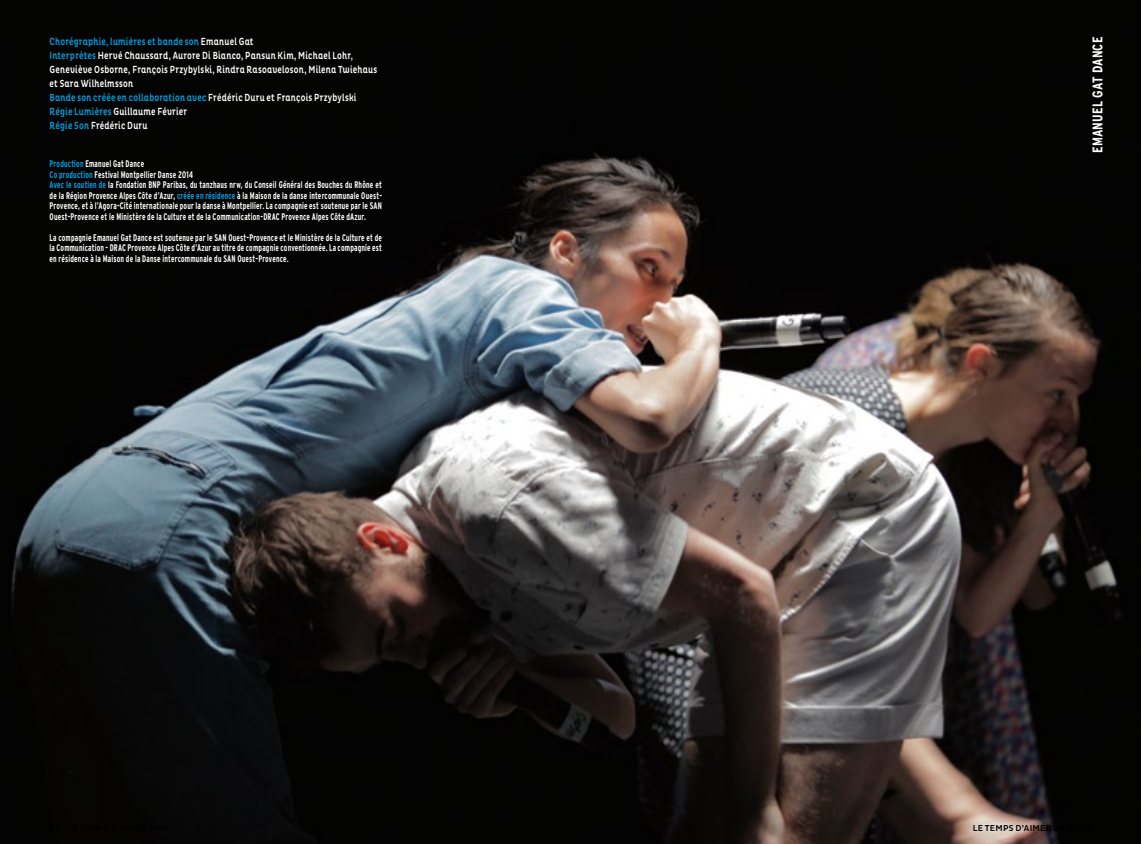
<style>
.page{position:relative;width:1141px;height:844px;background:#fff}
.page>*{position:absolute;margin:0;border:0;box-sizing:border-box;transform-origin:0 0}
.t1{font:700 condensed 14px "Interstate";letter-spacing:.01em;color:#fff}
.t2{font:500 10.5px/14px "Pluto Cond";letter-spacing:.025em;color:#fff;scale:.8 1}
.t3{font:700 condensed 9.62px/10.5px "Interstate";letter-spacing:.02em;color:#fff;scale:.8 1}
.t4{font:500 8.75px "Pluto Cond";letter-spacing:.025em;color:#000}
.s1{color:#009ee0}
</style>
<div class="page">
<img style="left:0;top:0;width:1141px;height:843px">
<p class="t2" style="left:50px;top:34px;width:411px"><span class="s1">Chorégraphie, lumières et bande son</span> Emanuel Gat<br><span class="s1">I nterprètes</span> Hervé Chaussard, Aurore Di Bianco, Pansun Kim, M ichael Lohr, Geneviève Osborne, François Przybylski, Rindra Rasoaveloson, M ilena Twiehaus et Sara Wilhelmsson<br><span class="s1">Bande son créée en collaboration avec</span> Frédéric Duru et François Przybylski <span class="s1">Régie Lumières</span> Guillaume Février<br><span class="s1">Régie Son</span> Frédéric Duru</p>
<p class="t3" style="left:50px;top:158px;width:417px"><span class="s1">Production</span> Emanuel Gat Dance<br><span class="s1">Co production</span> Festival Montpellier Danse 2014<br><span class="s1">Avec le soutien de</span> la Fondation BNP Paribas, du tanzhaus nrw, du Conseil Général des Bouches du Rhône et de la Région Provence Alpes Côte d’Azur, <span class="s1">créée en résidence</span> à la Maison de la danse intercommunale Ouest-Provence, et à l’Agora-Cité internationale pour la danse à Montpellier. La compagnie est soutenue par le SAN Ouest-Provence et le Ministère de la Culture et de la Communication-DRAC</p>
<p class="t3" style="left:50px;top:206px;width:417px;line-height:21px;text-indent:232px">Provence Alpes Côte dAzur.<br>La compagnie Emanuel Gat Dance est soutenue par le SAN Ouest-Provence et le Ministère de la Culture et de</p>
<p class="t3" style="left:50px;top:242px;width:81px">la Communication - DRAC</p>
<p class="t3" style="left:50px;top:242px;width:417px;text-indent:78px">Provence Alpes Côte d’Azur au titre de compagnie conventionnée. La compagnie est en résidence à la Maison de la Danse intercommunale du SAN Ouest-Provence.</p>
<h1 class="t1" style="left:1090px;top:153px;width:116px;rotate:-90deg">Emanuel Gat Dance</h1>
<p class="t4" style="left:973px;top:822px;width:120px">le temps d’aimer 2015 - 55</p>
</div>
